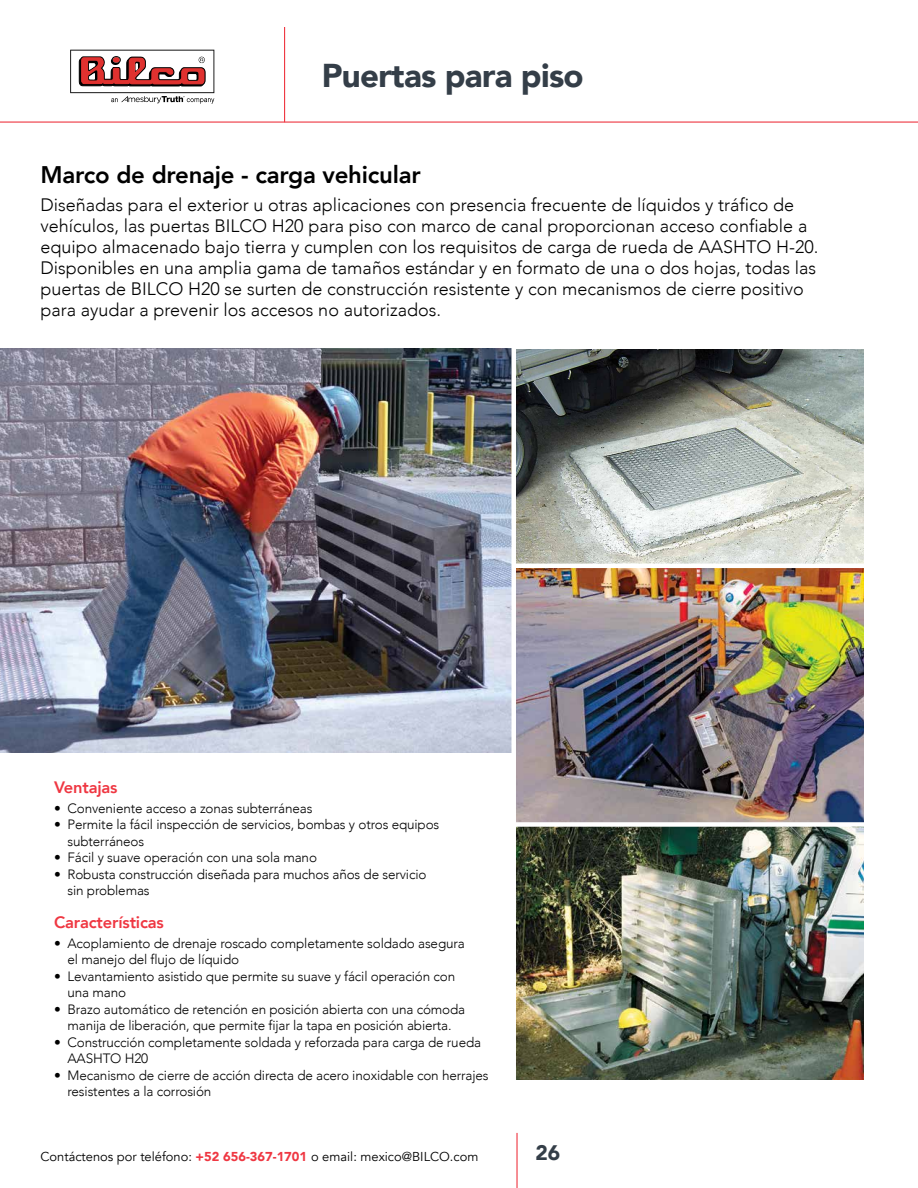
<style>
.page{position:relative;width:918px;height:1188px;background:#fff}
.page>*{position:absolute;margin:0;border:0;box-sizing:border-box;transform-origin:0 0}
.t1{font:900 33px "Avenir";letter-spacing:-.02em;color:#343e48}
.t2{font:800 24px "Avenir";letter-spacing:-.01em;color:#000}
.t3{font:900 21px "Avenir";color:#343e48}
.t4{font:300 18px/21px "Avenir";color:#000}
.t5{font:800 16.5px "Avenir";letter-spacing:-.01em;color:#ef3742}
.t6{font:300 13.5px/16.5px "Avenir";letter-spacing:-.01em;color:#000}
.t7{font:12.9px "Avenir";color:#000}
.s1{font-weight:900;color:#ef3742}
</style>
<div class="page">
<svg style="left:70px;top:50px;width:144px;height:54px"></svg>
<hr style="left:0;top:122px;width:918px;height:1px;background:#ef3742">
<hr style="left:284px;top:27px;width:1px;height:95px;background:#ef3742">
<hr style="left:516px;top:1133px;width:2px;height:55px;background:#ef3742">
<img style="left:0;top:349px;width:511px;height:404px">
<img style="left:516px;top:568px;width:348px;height:512px">
<img style="left:516px;top:349px;width:348px;height:215px">
<div style="left:514px;top:822px;width:360px;height:5px;background:#fff"></div>
<h1 class="t1" style="left:322px;top:47px;width:263px">Puertas para piso</h1>
<h2 class="t2" style="left:40px;top:156px;width:382px">Marco de drenaje - carga vehicular</h2>
<p class="t4" style="left:40px;top:194px;width:780px">Diseñadas para el exterior u otras aplicaciones con presencia frecuente de líquidos y tráfico de vehículos, las puertas BILCO H20 para piso con marco de canal proporcionan acceso confiable a equipo almacenado bajo tierra y cumplen con los requisitos de carga de rueda de AASHTO H-20.<br>Disponibles en una amplia gama de tamaños estándar y en formato de una o dos hojas, todas las puertas de BILCO H20 se surten de construcción resistente y con mecanismos de cierre positivo para ayudar a prevenir los accesos no autorizados.</p>
<p class="t5" style="left:54px;top:775px;width:65px">Ventajas</p>
<p class="t6" style="left:54px;top:800px;width:260px">• Conveniente acceso a zonas subterráneas</p>
<p class="t6" style="left:68px;top:816px;width:373px;text-indent:-14px">• Permite la fácil inspección de servicios, bombas y otros equipos subterráneos</p>
<p class="t6" style="left:54px;top:849px;width:265px">• Fácil y suave operación con una sola mano</p>
<p class="t6" style="left:68px;top:866px;width:361px;text-indent:-14px">• Robusta construcción diseñada para muchos años de servicio sin problemas</p>
<p class="t5" style="left:54px;top:910px;width:111px">Características</p>
<p class="t6" style="left:68px;top:935px;width:399px;text-indent:-14px">• Acoplamiento de drenaje roscado completamente soldado asegura el manejo del flujo de líquido</p>
<p class="t6" style="left:68px;top:968px;width:389px;text-indent:-14px">• Levantamiento asistido que permite su suave y fácil operación con una mano</p>
<p class="t6" style="left:54px;top:1001px;width:413px;text-align:center">• Brazo automático de retención en posición abierta con una cómoda manija de liberación, que permite fijar la tapa en posición abierta.</p>
<p class="t6" style="left:68px;top:1034px;width:415px;text-indent:-14px">• Construcción completamente soldada y reforzada para carga de rueda<br>AASHTO H20</p>
<p class="t6" style="left:68px;top:1067px;width:423px;text-indent:-14px">• Mecanismo de cierre de acción directa de acero inoxidable con herrajes resistentes a la corrosión</p>
<p class="t7" style="left:40px;top:1149px;width:439px">Contáctenos por teléfono: <span class="s1">+52 656-367-1701</span> o email: mexico@BILCO.com</p>
<h3 class="t3" style="left:536px;top:1135px;width:26px">26</h3>
</div>
